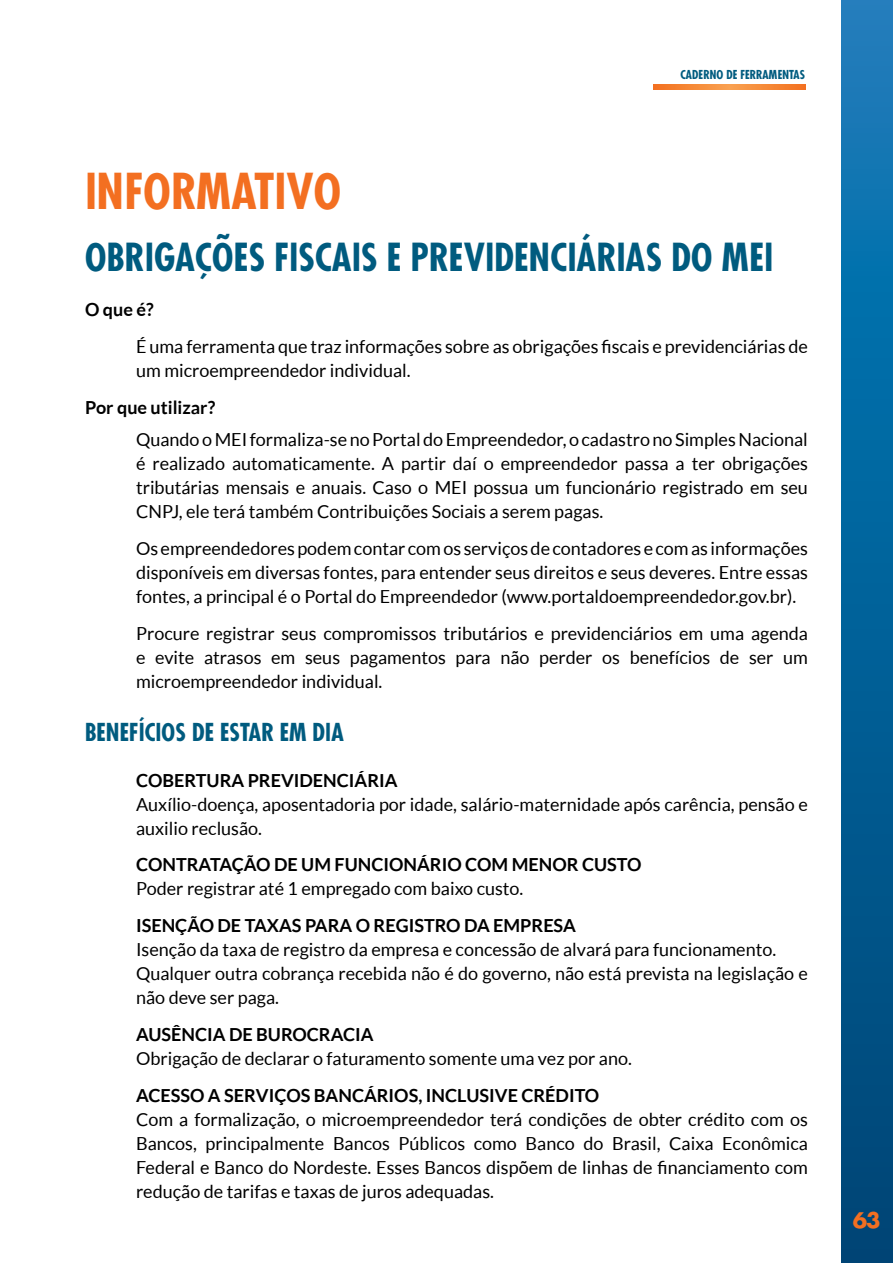
<style>
.page{position:relative;width:893px;height:1263px;background:#fff}
.page>*{position:absolute;margin:0;border:0;box-sizing:border-box;transform-origin:0 0}
.t1{font:700 condensed 48px "Futura";color:#f36f21}
.t2{font:700 condensed 37.5px "Futura";color:#005b7f}
.t3{font:700 condensed 24px "Futura";color:#005b7f}
.t4{font:700 21px "Futura";color:#f36f21}
.t5{font:18px/24px "Lato";color:#000;text-align:justify}
.t6{font:700 18px "Lato";color:#000}
.t7{font:700 condensed 12px "Futura";color:#005b7f}
</style>
<div class="page">
<svg style="left:653px;top:85px;width:152px;height:5px"></svg>
<svg style="left:842px;top:0;width:51px;height:1263px;background:#046198"></svg>
<p class="t7" style="left:681px;top:67px;width:126px">CADERNO DE FERRAMENTAS</p>
<h1 class="t1" style="left:85px;top:160px;width:258px">INFORMATIVO</h1>
<h2 class="t2" style="left:85px;top:233px;width:690px">OBRIGAÇÕES FISCAIS E PREVIDENCIÁRIAS DO MEI</h2>
<p class="t6" style="left:85px;top:299px;width:70px">O que é?</p>
<p class="t5" style="left:136px;top:334px;width:673px">É uma ferramenta que traz informações sobre as obrigações fiscais e previdenciárias de um microempreendedor individual.</p>
<p class="t6" style="left:85px;top:397px;width:132px">Por que utilizar?</p>
<p class="t5" style="left:136px;top:428px;width:673px">Quando o MEI formaliza-se no Portal do Empreendedor, o cadastro no Simples Nacional é realizado automaticamente. A partir daí o empreendedor passa a ter obrigações tributárias mensais e anuais. Caso o MEI possua um funcionário registrado em seu CNPJ, ele terá também Contribuições Sociais a serem pagas.</p>
<p class="t5" style="left:136px;top:536px;width:673px">Os empreendedores podem contar com os serviços de contadores e com as informações disponíveis em diversas fontes, para entender seus direitos e seus deveres. Entre essas fontes, a principal é o Portal do Empreendedor (www.portaldoempreendedor.gov.br).</p>
<p class="t5" style="left:136px;top:621px;width:673px">Procure registrar seus compromissos tributários e previdenciários em uma agenda e evite atrasos em seus pagamentos para não perder os benefícios de ser um microempreendedor individual.</p>
<h3 class="t3" style="left:85px;top:717px;width:260px">BENEFÍCIOS DE ESTAR EM DIA</h3>
<p class="t6" style="left:136px;top:770px;width:263px">COBERTURA PREVIDENCIÁRIA</p>
<p class="t5" style="left:136px;top:792px;width:673px">Auxílio-doença, aposentadoria por idade, salário-maternidade após carência, pensão e auxilio reclusão.</p>
<p class="t6" style="left:136px;top:854px;width:507px">CONTRATAÇÃO DE UM FUNCIONÁRIO COM MENOR CUSTO</p>
<p class="t5" style="left:136px;top:877px;width:389px">Poder registrar até 1 empregado com baixo custo.</p>
<p class="t6" style="left:136px;top:915px;width:441px">ISENÇÃO DE TAXAS PARA O REGISTRO DA EMPRESA</p>
<p class="t5" style="left:136px;top:937px;width:673px;text-align:left">Isenção da taxa de registro da empresa e concessão de alvará para funcionamento.<br>Qualquer outra cobrança recebida não é do governo, não está prevista na legislação e não deve ser paga.</p>
<p class="t6" style="left:136px;top:1024px;width:239px">AUSÊNCIA DE BUROCRACIA</p>
<p class="t5" style="left:136px;top:1046px;width:497px">Obrigação de declarar o faturamento somente uma vez por ano.</p>
<p class="t6" style="left:136px;top:1085px;width:465px">ACESSO A SERVIÇOS BANCÁRIOS, INCLUSIVE CRÉDITO</p>
<p class="t5" style="left:136px;top:1107px;width:673px">Com a formalização, o microempreendedor terá condições de obter crédito com os Bancos, principalmente Bancos Públicos como Banco do Brasil, Caixa Econômica Federal e Banco do Nordeste. Esses Bancos dispõem de linhas de financiamento com redução de tarifas e taxas de juros adequadas.</p>
<p class="t4" style="left:853px;top:1206px;width:29px">63</p>
</div>
